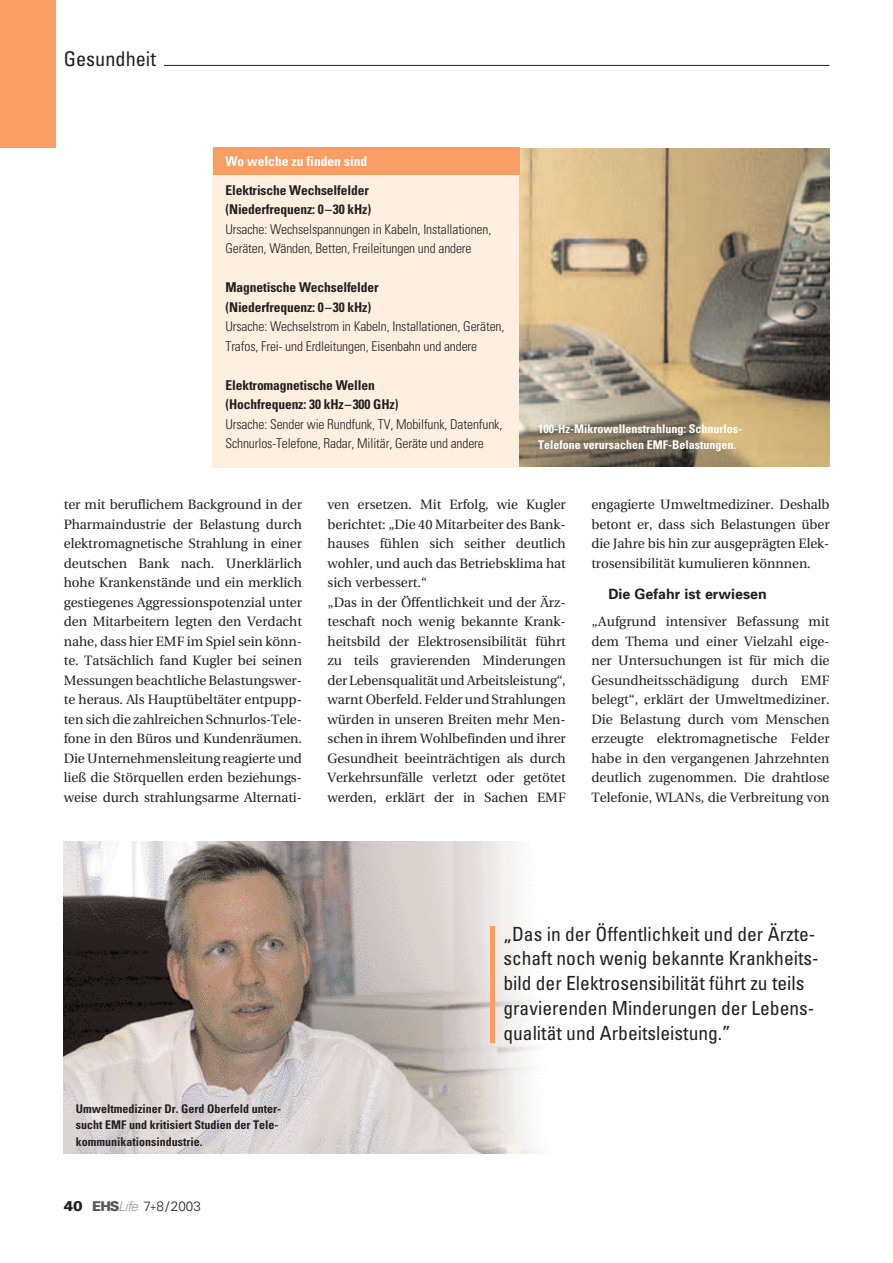
<style>
.page{position:relative;width:893px;height:1263px;background:#fff}
.page>*{position:absolute;margin:0;border:0;box-sizing:border-box;transform-origin:0 0}
.t1{font:condensed 20.25px "Univers";color:#231f20}
.t2{font:condensed 19.5px/24.8px "Univers";color:#231f20}
.t3{font:700 14.25px "Univers";color:#231f20}
.t4{font:13.5px/19.5px "Utopia";letter-spacing:-.005em;color:#231f20;text-align:justify}
.t5{font:300 condensed 13.5px/19.5px "Univers";letter-spacing:-.01em;color:#231f20}
.t6{font:700 condensed 13.5px/19.5px "Univers";letter-spacing:-.01em;color:#231f20}
.t7{font:700 condensed 13.5px "Univers";color:#fff}
.t8{font:300 13.5px "Univers";color:#231f20}
.t9{font:700 condensed 12px/16.5px "Univers";color:#231f20}
.t10{font:700 condensed 12px/16.5px "Univers";color:#fff}
.s1{font-weight:900;font-size:14.25px}
.s2{font-weight:900;color:#57585a}
.s3{font-style:italic;color:#939598}
.s4{font-size:10.5px}
</style>
<div class="page">
<img style="left:519px;top:148px;width:310px;height:319px">
<div style="left:0;top:0;width:55px;height:148px;background:#f89e64"></div>
<hr style="left:164px;top:65px;width:665px;height:1px;background:#231f20">
<div style="left:213px;top:148px;width:306px;height:319px;background:#feefe1"></div>
<div style="left:213px;top:148px;width:306px;height:27px;background:#f89e64"></div>
<img style="left:64px;top:841px;width:485px;height:312px">
<hr style="left:490px;top:926px;width:4px;height:117px;background:#f89e64">
<h1 class="t1" style="left:64px;top:51px;width:94px">Gesundheit</h1>
<p class="t7" style="left:225px;top:157px;width:143px">Wo welche zu finden sind</p>
<p class="t6" style="left:225px;top:182px;width:147px">Elektrische Wechselfelder (Niederfrequenz: 0–30 kHz)</p>
<p class="t5" style="left:225px;top:221px;width:267px">Ursache: Wechselspannungen in Kabeln, Installationen,<br>Geräten, Wänden, Betten, Freileitungen und andere</p>
<p class="t6" style="left:225px;top:279px;width:155px">Magnetische Wechselfelder (Niederfrequenz: 0–30 kHz)</p>
<p class="t5" style="left:225px;top:318px;width:280px">Ursache: Wechselstrom in Kabeln, Installationen, Geräten,<br>Trafos, Frei- und Erdleitungen, Eisenbahn und andere</p>
<p class="t6" style="left:225px;top:377px;width:174px">Elektromagnetische Wellen (Hochfrequenz: 30 kHz–300 GHz)</p>
<p class="t5" style="left:225px;top:416px;width:278px">Ursache: Sender wie Rundfunk, TV, Mobilfunk, Datenfunk,<br>Schnurlos-Telefone, Radar, Militär, Geräte und andere</p>
<p class="t10" style="left:538px;top:421px;width:205px">100-Hz-Mikrowellenstrahlung: Schnurlos-<br>Telefone verursachen EMF-Belastungen.</p>
<p class="t4" style="left:64px;top:496px;width:240px">ter mit beruflichem Background in der Pharmaindustrie der Belastung durch elektromagnetische Strahlung in einer deutschen Bank nach. Unerklärlich hohe Krankenstände und ein merklich gestiegenes Aggressionspotenzial unter den Mitarbeitern legten den Verdacht nahe, dass hier EMF im Spiel sein könn&shy;te. Tatsächlich fand Kugler bei seinen Messungen beachtliche Belastungswer&shy;te heraus. Als Hauptübeltäter entpupp&shy;ten sich die zahlreichen Schnurlos-Tele&shy;fone in den Büros und Kundenräumen.<br>Die Unternehmensleitung reagierte und ließ die Störquellen erden beziehungs&shy;weise durch strahlungsarme Alternati-</p>
<p class="t4" style="left:327px;top:496px;width:240px;text-align:left">ven ersetzen. Mit Erfolg, wie Kugler berichtet: „Die 40 Mitarbeiter des Bank&shy;hauses fühlen sich seither deutlich wohler, und auch das Betriebsklima hat sich verbessert.“<br>„Das in der Öffentlichkeit und der Ärz&shy;teschaft noch wenig bekannte Krank&shy;heitsbild der Elektrosensibilität führt zu teils gravierenden Minderungen der Lebensqualität und Arbeitsleistung“, warnt Oberfeld. Felder und Strahlungen würden in unseren Breiten mehr Men&shy;schen in ihrem Wohlbefinden und ihrer Gesundheit beeinträchtigen als durch Verkehrsunfälle verletzt oder getötet werden, erklärt der in Sachen EMF</p>
<p class="t4" style="left:591px;top:496px;width:240px">engagierte Umweltmediziner. Deshalb betont er, dass sich Belastungen über die Jahre bis hin zur ausgeprägten Elek&shy;trosensibilität kumulieren könnnen.</p>
<p class="t3" style="left:608px;top:588px;width:160px">Die Gefahr ist erwiesen</p>
<p class="t4" style="left:591px;top:613px;width:240px">„Aufgrund intensiver Befassung mit dem Thema und einer Vielzahl eige&shy;ner Untersuchungen ist für mich die Gesundheitsschädigung durch EMF belegt“, erklärt der Umweltmediziner.<br>Die Belastung durch vom Menschen erzeugte elektromagnetische Felder habe in den vergangenen Jahrzehnten deutlich zugenommen. Die drahtlose Telefonie, WLANs, die Verbreitung von</p>
<p class="t9" style="left:76px;top:1101px;width:207px">Umweltmediziner Dr. Gerd Oberfeld unter&shy;sucht EMF und kritisiert Studien der Tele&shy;kommunikationsindustrie.</p>
<p class="t8" style="left:64px;top:1202px;width:139px"><span class="s1">40</span> <span class="s2">EHS</span><span class="s3">Life</span> 7<span class="s4">+</span>8/2003</p>
<h2 class="t2" style="left:503px;top:923px;width:317px">„Das in der Öffentlichkeit und der Ärzte&shy;schaft noch wenig bekannte Krankheits&shy;bild der Elektrosensibilität führt zu teils gravierenden Minderungen der Lebens&shy;qualität und Arbeitsleistung.”</h2>
</div>
